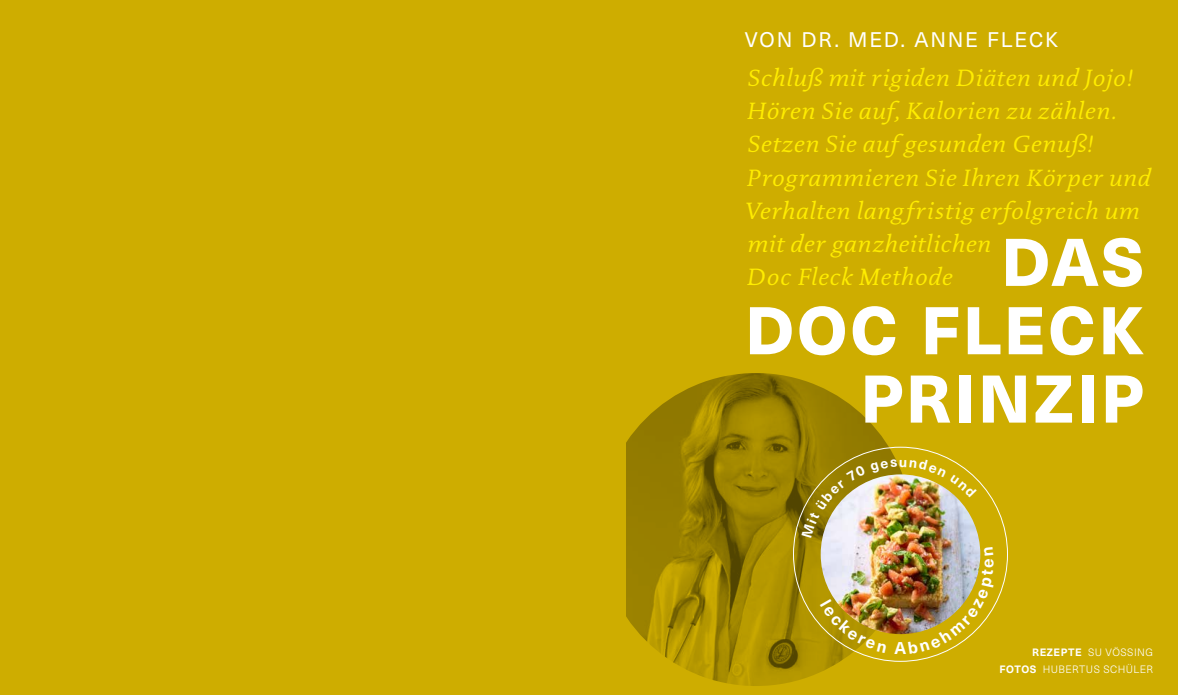
<style>
.page{position:relative;width:1178px;height:695px;background:#fff}
.page>*{position:absolute;margin:0;border:0;box-sizing:border-box;transform-origin:0 0}
.t1{font:800 66.1px/68.3px "Neue Haas Unica Pro";letter-spacing:.045em;color:#fff;text-align:right}
.t2{font:italic 23.9px/33.3px "DTL Documenta T";letter-spacing:.03em;color:#ffed00}
.t3{font:20.8px "Neue Haas Unica Pro";letter-spacing:.085em;color:#fff}
.t4{font:700 16.8px "Neue Haas Unica Pro";color:#fff}
.t5{font:300 10.5px "Neue Haas Unica Pro";letter-spacing:.04em;color:#fff}
.s1{font-weight:700}
</style>
<div class="page">
<div style="left:0;top:0;width:1178px;height:694px;background:#cead00"></div>
<img style="left:600px;top:373px;width:312px;height:313px;border-radius:156px">
<div style="left:0;top:0;width:625px;height:694px;background:#cead00"></div>
<img style="left:821px;top:474px;width:159px;height:160px;border-radius:80px">
<img style="left:802px;top:458px;width:175px;height:80px">
<img style="left:820px;top:598px;width:66px;height:54px">
<img style="left:908px;top:569px;width:87px;height:85px">
<p class="t3" style="left:745px;top:27px;width:315px">VON DR. MED. ANNE FLECK</p>
<p class="t2" style="left:746px;top:61px;width:406px">Schluß mit rigiden Diäten und Jojo!<br>Hören Sie auf, Kalorien zu zählen.<br>Setzen Sie auf gesunden Genuß!<br>Programmieren Sie Ihren Körper und<br>Verhalten langfristig erfolgreich um mit der ganzheitlichen<br>Doc Fleck Methode</p>
<h1 class="t1" style="left:745px;top:229px;width:401px">DAS<br>DOC FLECK<br>PRINZIP</h1>
<p class="t4" style="left:894px;top:637px;width:13px">A</p>
<p class="t4" style="left:977px;top:567px;width:11px;rotate:-90deg">e</p>
<p class="t5" style="left:1032px;top:646px;width:122px"><span class="s1">REZEPTE</span> SU VÖSSING</p>
<p class="t5" style="left:999px;top:662px;width:155px"><span class="s1">FOTOS</span> HUBERTUS SCHÜLER</p>
</div>
